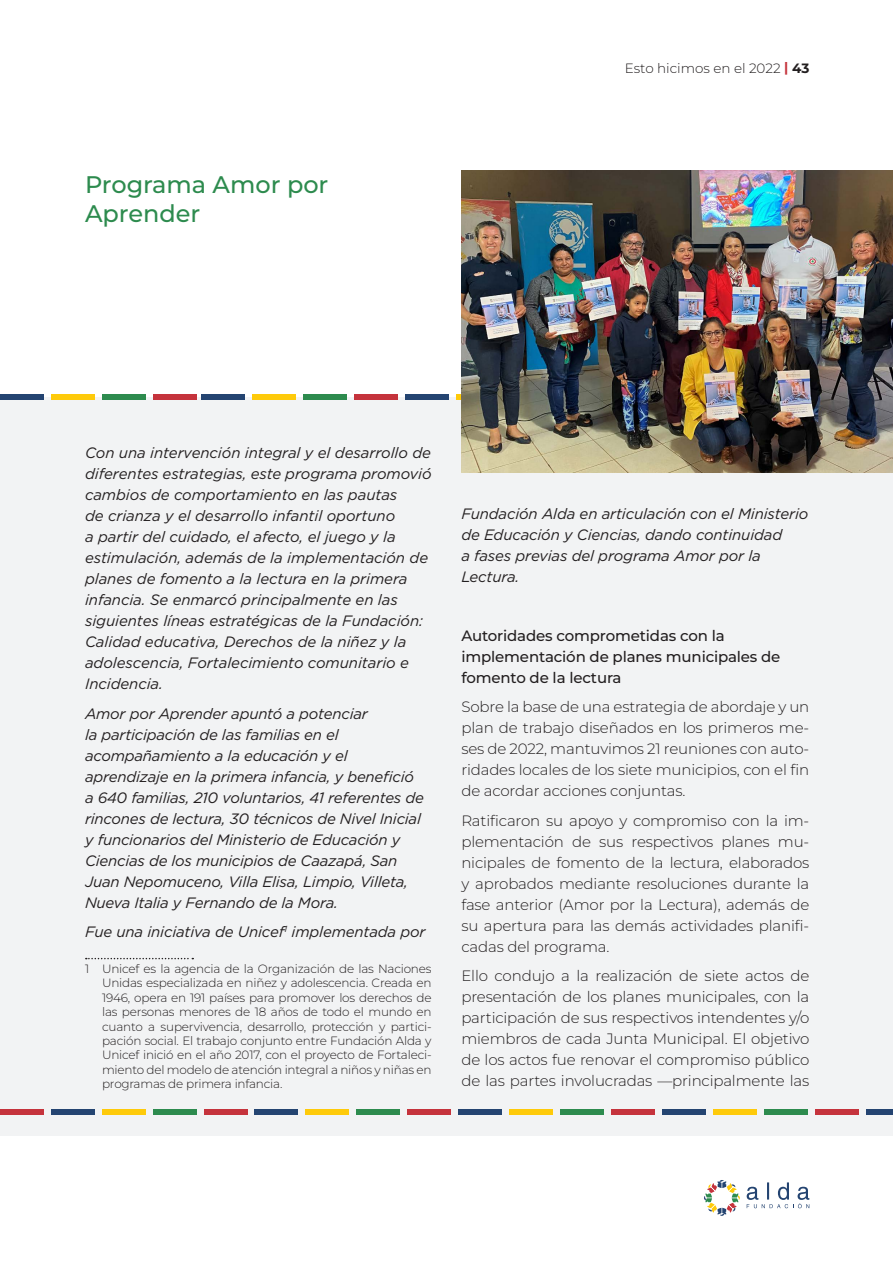
<style>
.page{position:relative;width:893px;height:1263px;background:#fff}
.page>*{position:absolute;margin:0;border:0;box-sizing:border-box;transform-origin:0 0}
.titulo2_verde{font:500 24px/28.8px "Montserrat";color:#2d8b4e}
.copete{font:italic 15px/21px "Gotham";letter-spacing:-.01em;color:#231f20}
.texto_central{font:300 15px/21px "Montserrat";letter-spacing:-.01em;color:#231f20;text-align:justify}
.texto_central_medium{font:500 15px/21px "Montserrat";letter-spacing:-.01em;color:#231f20}
.t1{font:300 13.5px "Montserrat";color:#231f20}
.pie_de_pagina{font:300 12px/14.4px "Montserrat";letter-spacing:-.015em;color:#231f20;text-align:justify}
.s1{font-weight:700;color:#c5333c}
.s2{font-weight:700}
</style>
<div class="page">
<div style="left:0;top:397px;width:893px;height:738px;background:#f2f3f4"></div>
<svg style="left:704px;top:1180px;width:36px;height:36px"></svg>
<svg style="left:747px;top:1182px;width:62px;height:26px"></svg>
<div style="left:0;top:1109px;width:43px;height:6px;background:#c5333c"></div>
<div style="left:51px;top:1109px;width:43px;height:6px;background:#244471"></div>
<div style="left:102px;top:1109px;width:43px;height:6px;background:#feca0a"></div>
<div style="left:153px;top:1109px;width:43px;height:6px;background:#2d8b4e"></div>
<div style="left:204px;top:1109px;width:43px;height:6px;background:#c5333c"></div>
<div style="left:254px;top:1109px;width:44px;height:6px;background:#244471"></div>
<div style="left:305px;top:1109px;width:44px;height:6px;background:#feca0a"></div>
<div style="left:356px;top:1109px;width:44px;height:6px;background:#2d8b4e"></div>
<div style="left:407px;top:1109px;width:44px;height:6px;background:#c5333c"></div>
<div style="left:459px;top:1109px;width:43px;height:6px;background:#244471"></div>
<div style="left:510px;top:1109px;width:43px;height:6px;background:#feca0a"></div>
<div style="left:561px;top:1109px;width:43px;height:6px;background:#2d8b4e"></div>
<div style="left:612px;top:1109px;width:43px;height:6px;background:#c5333c"></div>
<div style="left:663px;top:1109px;width:43px;height:6px;background:#244471"></div>
<div style="left:714px;top:1109px;width:43px;height:6px;background:#feca0a"></div>
<div style="left:765px;top:1109px;width:43px;height:6px;background:#2d8b4e"></div>
<div style="left:816px;top:1109px;width:43px;height:6px;background:#c5333c"></div>
<div style="left:867px;top:1109px;width:26px;height:6px;background:#244471"></div>
<div style="left:0;top:394px;width:44px;height:6px;background:#244471"></div>
<div style="left:51px;top:394px;width:44px;height:6px;background:#feca0a"></div>
<div style="left:102px;top:394px;width:44px;height:6px;background:#2d8b4e"></div>
<div style="left:154px;top:394px;width:43px;height:6px;background:#c5333c"></div>
<div style="left:202px;top:394px;width:43px;height:6px;background:#244471"></div>
<div style="left:253px;top:394px;width:43px;height:6px;background:#feca0a"></div>
<div style="left:304px;top:394px;width:43px;height:6px;background:#2d8b4e"></div>
<div style="left:355px;top:394px;width:43px;height:6px;background:#c5333c"></div>
<div style="left:406px;top:394px;width:43px;height:6px;background:#244471"></div>
<div style="left:457px;top:394px;width:43px;height:6px;background:#feca0a"></div>
<svg style="left:86px;top:958px;width:107px;height:1px"></svg>
<img style="left:461px;top:170px;width:432px;height:302px">
<p class="titulo2_verde" style="left:85px;top:170px;width:245px">Programa Amor por<br>Aprender</p>
<p class="t1" style="left:625px;top:60px;width:186px">Esto hicimos en el 2022 <span class="s1">|</span> <span class="s2">43</span></p>
<p class="copete" style="left:85px;top:442px;width:348px">Con una intervención integral y el desarrollo de diferentes estrategias, este programa promovió cambios de comportamiento en las pautas<br>de crianza y el desarrollo infantil oportuno<br>a partir del cuidado, el afecto, el juego y la estimulación, además de la implementación de planes de fomento a la lectura en la primera infancia. Se enmarcó principalmente en las siguientes líneas estratégicas de la Fundación:<br>Calidad educativa, Derechos de la niñez y la adolescencia, Fortalecimiento comunitario e Incidencia.</p>
<p class="copete" style="left:85px;top:703px;width:340px">Amor por Aprender apuntó a potenciar<br>la participación de las familias en el acompañamiento a la educación y el aprendizaje en la primera infancia, y benefició a 640 familias, 210 voluntarios, 41 referentes de rincones de lectura, 30 técnicos de Nivel Inicial y funcionarios del Ministerio de Educación y Ciencias de los municipios de Caazapá, San Juan Nepomuceno, Villa Elisa, Limpio, Villeta, Nueva Italia y Fernando de la Mora.</p>
<p class="copete" style="left:85px;top:921px;width:342px">Fue una iniciativa de Unicef<sup>1</sup> implementada por</p>
<p class="pie_de_pagina" style="left:102px;top:961px;width:331px;text-indent:-17px">1 Unicef es la agencia de la Organización de las Naciones Unidas especializada en niñez y adolescencia. Creada en 1946, opera en 191 países para promover los derechos de las personas menores de 18 años de todo el mundo en cuanto a supervivencia, desarrollo, protección y partici&shy;pación social. El trabajo conjunto entre Fundación Alda y Unicef inició en el año 2017, con el proyecto de Fortaleci&shy;miento del modelo de atención integral a niños y niñas en programas de primera infancia.</p>
<p class="copete" style="left:461px;top:503px;width:349px">Fundación Alda en articulación con el Ministerio de Educación y Ciencias, dando continuidad<br>a fases previas del programa Amor por la Lectura.</p>
<p class="texto_central_medium" style="left:461px;top:624px;width:321px">Autoridades comprometidas con la implementación de planes municipales de fomento de la lectura</p>
<p class="texto_central" style="left:461px;top:696px;width:349px">Sobre la base de una estrategia de abordaje y un plan de trabajo diseñados en los primeros me&shy;ses de 2022, mantuvimos 21 reuniones con auto&shy;ridades locales de los siete municipios, con el fin de acordar acciones conjuntas.</p>
<p class="texto_central" style="left:461px;top:809px;width:349px">Ratificaron su apoyo y compromiso con la im&shy;plementación de sus respectivos planes mu&shy;nicipales de fomento de la lectura, elaborados y aprobados mediante resoluciones durante la fase anterior (Amor por la Lectura), además de su apertura para las demás actividades planifi&shy;cadas del programa.</p>
<p class="texto_central" style="left:461px;top:965px;width:349px">Ello condujo a la realización de siete actos de presentación de los planes municipales, con la participación de sus respectivos intendentes y/o miembros de cada Junta Municipal. El objetivo de los actos fue renovar el compromiso público de las partes involucradas —principalmente las</p>
</div>
